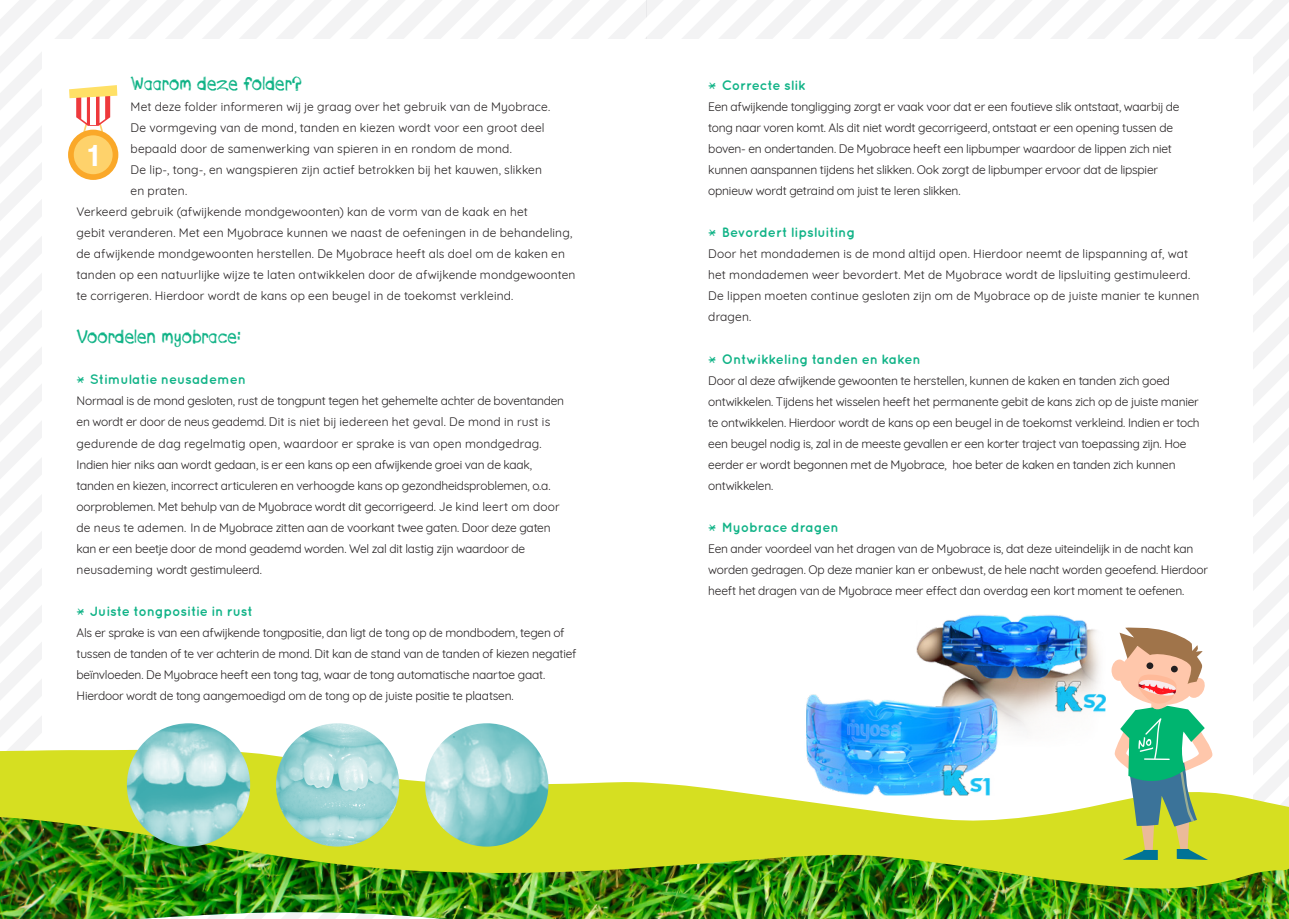
<style>
.page{position:relative;width:1289px;height:919px;background:#fff}
.page>*{position:absolute;margin:0;border:0;box-sizing:border-box;transform-origin:0 0}
.t1{font:31.35px "Coolvetica Rg";color:#fff}
.t2{font:18px "Phone Streak";color:#11b387}
.t3{font:700 13.5px "Quicksand";letter-spacing:-.01em;color:#11b387}
.t4{font:12px/21px "Quicksand";letter-spacing:-.015em;color:#231f20}
.t5{font:12px/21px "Quicksand";letter-spacing:.015em;color:#231f20}
.t6{font:12px/21.6px "Quicksand";letter-spacing:.01em;color:#231f20}
.s1{font-family:"Phone Streak";font-weight:400;font-size:18px}
</style>
<div class="page">
<svg style="left:0;top:2px;width:646px;height:19px"></svg>
<svg style="left:0;top:21px;width:646px;height:18px"></svg>
<svg style="left:5px;top:316px;width:37px;height:433px"></svg>
<svg style="left:23px;top:334px;width:19px;height:415px"></svg>
<svg style="left:945px;top:2px;width:343px;height:37px"></svg>
<svg style="left:963px;top:21px;width:325px;height:18px"></svg>
<svg style="left:1253px;top:279px;width:35px;height:470px"></svg>
<div style="left:68px;top:130px;width:50px;height:50px;background:#faa829;border-radius:50%"></div>
<div style="left:74px;top:135px;width:39px;height:39px;background:#fed26b;border-radius:50%"></div>
<svg style="left:69px;top:85px;width:48px;height:51px"></svg>
<img style="left:0;top:896px;width:1288px;height:22px">
<img style="left:0;top:749px;width:1288px;height:147px">
<svg style="left:1111px;top:627px;width:101px;height:232px"></svg>
<img style="left:276px;top:723px;width:123px;height:123px;border-radius:62px">
<img style="left:425px;top:723px;width:123px;height:123px;border-radius:62px">
<img style="left:127px;top:723px;width:123px;height:123px;border-radius:62px">
<img style="left:805px;top:615px;width:300px;height:180px">
<p class="t2" style="left:131px;top:76px;width:173px">Waarom deze folder?</p>
<p class="t6" style="left:131px;top:95px;width:421px">Met deze folder informeren wij je graag over het gebruik van de Myobrace.</p>
<p class="t5" style="left:131px;top:116px;width:415px">De vormgeving van de mond, tanden en kiezen wordt voor een groot deel</p>
<p class="t5" style="left:131px;top:137px;width:383px">bepaald door de samenwerking van spieren in en rondom de mond.</p>
<p class="t6" style="left:131px;top:158px;width:413px">De lip-, tong-, en wangspieren zijn actief betrokken bij het kauwen, slikken</p>
<p class="t5" style="left:131px;top:179px;width:58px">en praten.</p>
<p class="t5" style="left:77px;top:200px;width:452px">Verkeerd gebruik (afwijkende mondgewoonten) kan de vorm van de kaak en het</p>
<p class="t5" style="left:77px;top:221px;width:497px">gebit veranderen. Met een Myobrace kunnen we naast de oefeningen in de behandeling, de afwijkende mondgewoonten herstellen. De Myobrace heeft als doel om de kaken en</p>
<p class="t5" style="left:77px;top:263px;width:500px">tanden op een natuurlijke wijze te laten ontwikkelen door de afwijkende mondgewoonten te corrigeren. Hierdoor wordt de kans op een beugel in de toekomst verkleind.</p>
<p class="t2" style="left:77px;top:329px;width:166px">Voordelen myobrace:</p>
<p class="t3" style="left:77px;top:371px;width:171px"><span class="s1">*</span> Stimulatie neusademen</p>
<p class="t4" style="left:77px;top:389px;width:489px">Normaal is de mond gesloten, rust de tongpunt tegen het gehemelte achter de boventanden</p>
<p class="t6" style="left:77px;top:409px;width:475px">en wordt er door de neus geademd. Dit is niet bij iedereen het geval. De mond in rust is gedurende de dag regelmatig open, waardoor er sprake is van open mondgedrag.</p>
<p class="t4" style="left:77px;top:452px;width:457px">Indien hier niks aan wordt gedaan, is er een kans op een afwijkende groei van de kaak,</p>
<p class="t4" style="left:77px;top:473px;width:475px">tanden en kiezen, incorrect articuleren en verhoogde kans op gezondheidsproblemen, o.a.</p>
<p class="t4" style="left:77px;top:494px;width:484px">oorproblemen. Met behulp van de Myobrace wordt dit gecorrigeerd. Je kind leert om door</p>
<p class="t4" style="left:77px;top:516px;width:475px">de neus te ademen. In de Myobrace zitten aan de voorkant twee gaten. Door deze gaten</p>
<p class="t4" style="left:77px;top:537px;width:450px">kan er een beetje door de mond geademd worden. Wel zal dit lastig zijn waardoor de</p>
<p class="t4" style="left:77px;top:558px;width:187px">neusademing wordt gestimuleerd.</p>
<p class="t3" style="left:77px;top:603px;width:178px"><span class="s1">*</span> Juiste tongpositie in rust</p>
<p class="t4" style="left:77px;top:621px;width:501px">Als er sprake is van een afwijkende tongpositie, dan ligt de tong op de mondbodem, tegen of tussen de tanden of te ver achterin de mond. Dit kan de stand van de tanden of kiezen negatief beïnvloeden. De Myobrace heeft een tong tag, waar de tong automatische naartoe gaat.</p>
<p class="t4" style="left:77px;top:684px;width:438px">Hierdoor wordt de tong aangemoedigd om de tong op de juiste positie te plaatsen.</p>
<p class="t1" style="left:89px;top:137px;width:11px">1</p>
<p class="t3" style="left:708px;top:77px;width:99px"><span class="s1">*</span> Correcte slik</p>
<p class="t4" style="left:708px;top:95px;width:473px">Een afwijkende tongligging zorgt er vaak voor dat er een foutieve slik ontstaat, waarbij de</p>
<p class="t4" style="left:708px;top:116px;width:466px">tong naar voren komt. Als dit niet wordt gecorrigeerd, ontstaat er een opening tussen de</p>
<p class="t4" style="left:708px;top:137px;width:465px">boven- en ondertanden. De Myobrace heeft een lipbumper waardoor de lippen zich niet</p>
<p class="t4" style="left:708px;top:158px;width:451px">kunnen aanspannen tijdens het slikken. Ook zorgt de lipbumper ervoor dat de lipspier</p>
<p class="t4" style="left:708px;top:179px;width:254px">opnieuw wordt getraind om juist te leren slikken.</p>
<p class="t3" style="left:708px;top:224px;width:148px"><span class="s1">*</span> Bevordert lipsluiting</p>
<p class="t5" style="left:708px;top:242px;width:492px">Door het mondademen is de mond altijd open. Hierdoor neemt de lipspanning af, wat het mondademen weer bevordert. Met de Myobrace wordt de lipsluiting gestimuleerd.<br>De lippen moeten continue gesloten zijn om de Myobrace op de juiste manier te kunnen dragen.</p>
<p class="t3" style="left:708px;top:351px;width:214px"><span class="s1">*</span> Ontwikkeling tanden en kaken</p>
<p class="t4" style="left:708px;top:369px;width:463px">Door al deze afwijkende gewoonten te herstellen, kunnen de kaken en tanden zich goed</p>
<p class="t4" style="left:708px;top:390px;width:492px">ontwikkelen. Tijdens het wisselen heeft het permanente gebit de kans zich op de juiste manier</p>
<p class="t4" style="left:708px;top:411px;width:493px">te ontwikkelen. Hierdoor wordt de kans op een beugel in de toekomst verkleind. Indien er toch een beugel nodig is, zal in de meeste gevallen er een korter traject van toepassing zijn. Hoe eerder er wordt begonnen met de Myobrace, hoe beter de kaken en tanden zich kunnen ontwikkelen.</p>
<p class="t3" style="left:708px;top:519px;width:132px"><span class="s1">*</span> Myobrace dragen</p>
<p class="t4" style="left:708px;top:537px;width:501px">Een ander voordeel van het dragen van de Myobrace is, dat deze uiteindelijk in de nacht kan worden gedragen. Op deze manier kan er onbewust, de hele nacht worden geoefend. Hierdoor heeft het dragen van de Myobrace meer effect dan overdag een kort moment te oefenen.</p>
</div>
